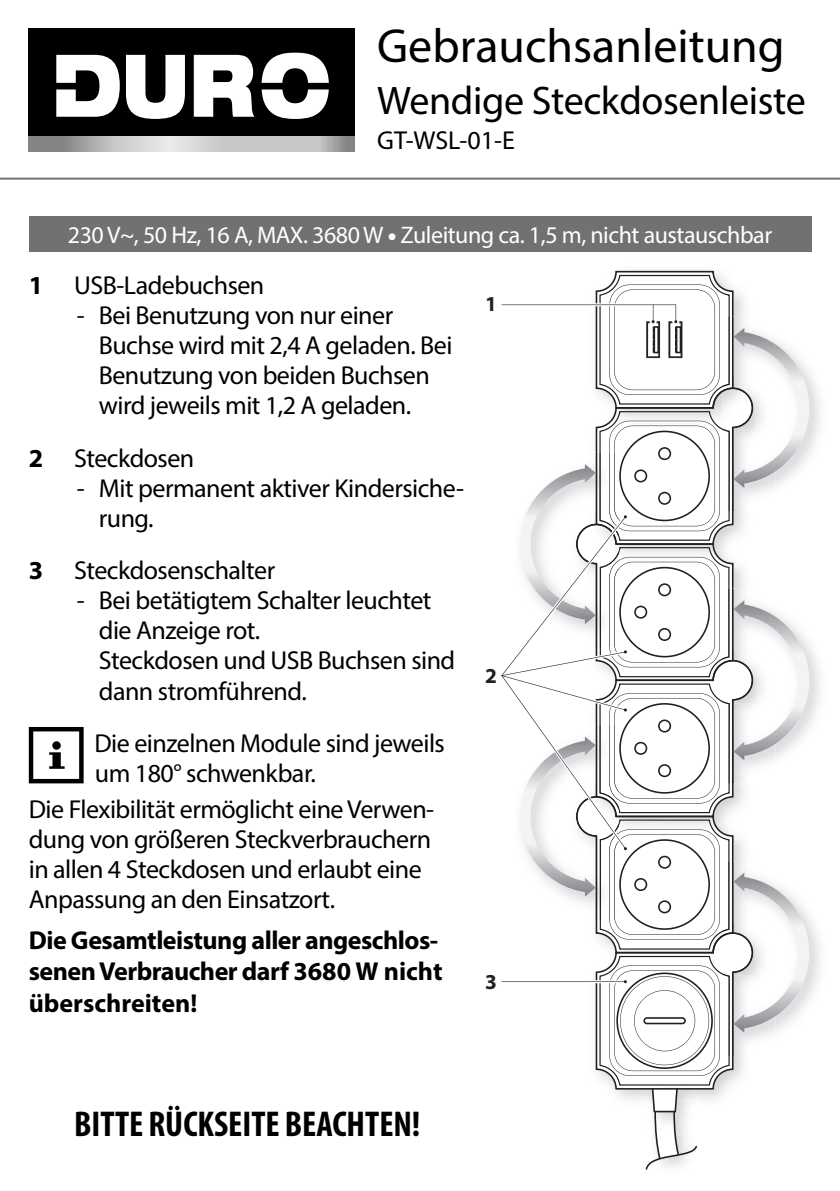
<style>
.page{position:relative;width:840px;height:1191px;background:#fff}
.page>*{position:absolute;margin:0;border:0;box-sizing:border-box;transform-origin:0 0}
.t1{font:48px "Myriad Pro";color:#000}
.t2{font:40px "Myriad Pro";letter-spacing:-.01em;color:#000}
.t3{font:700 condensed 36px "Myriad Pro";color:#000}
.t4{font:26px/30px "Myriad Pro";letter-spacing:-.02em;color:#000}
.t5{font:700 26px/31.2px "Myriad Pro";letter-spacing:-.02em;color:#000}
.t6{font:24px "Myriad Pro";letter-spacing:-.02em;color:#fff}
.t7{font:700 21.4px "Myriad Pro";color:#231f20}
.s1{font-weight:900}
.s2{font-weight:700}
</style>
<div class="page">
<svg style="left:29px;top:727px;width:55px;height:56px"></svg>
<svg style="left:29px;top:136px;width:325px;height:16px;background:#bdbdbd"></svg>
<div style="left:29px;top:28px;width:326px;height:108px;background:#000"></div>
<svg style="left:56px;top:55px;width:64px;height:62px"></svg>
<svg style="left:126px;top:55px;width:59px;height:64px"></svg>
<svg style="left:194px;top:55px;width:60px;height:62px"></svg>
<svg style="left:261px;top:89px;width:67px;height:30px"></svg>
<svg style="left:261px;top:53px;width:67px;height:30px"></svg>
<img style="left:808px;top:371px;width:12px;height:85px">
<img style="left:808px;top:643px;width:12px;height:85px">
<img style="left:808px;top:915px;width:12px;height:86px">
<svg style="left:501px;top:271px;width:307px;height:898px"></svg>
<hr style="left:0;top:178px;width:839px;height:2px;background:#717171">
<div style="left:29px;top:216px;width:782px;height:36px;background:#717171"></div>
<h1 class="t1" style="left:377px;top:16px;width:408px">Gebrauchsanleitung</h1>
<h2 class="t2" style="left:377px;top:76px;width:430px">Wendige Steckdosenleiste</h2>
<p class="t4" style="left:377px;top:125px;width:139px">GT-WSL-01-E</p>
<p class="t6" style="left:68px;top:220px;width:705px">230 V~, 50 Hz, 16 A, MAX. 3680 W <span class="s1">•</span> Zuleitung ca. 1,5 m, nicht austauschbar</p>
<p class="t4" style="left:29px;top:270px;width:237px"><span class="s2">1</span> USB-Ladebuchsen</p>
<p class="t4" style="left:99px;top:300px;width:355px;text-indent:-22px">- Bei Benutzung von nur einer<br>Buchse wird mit 2,4 A geladen. Bei<br>Benutzung von beiden Buchsen wird jeweils mit 1,2 A geladen.</p>
<p class="t4" style="left:29px;top:442px;width:167px"><span class="s2">2</span> Steckdosen</p>
<p class="t4" style="left:99px;top:472px;width:366px;text-indent:-22px">- Mit permanent aktiver Kindersiche&shy;rung.</p>
<p class="t4" style="left:29px;top:555px;width:248px"><span class="s2">3</span> Steckdosenschalter</p>
<p class="t4" style="left:99px;top:585px;width:358px;text-indent:-22px">- Bei betätigtem Schalter leuchtet die Anzeige rot.<br>Steckdosen und USB Buchsen sind dann stromführend.</p>
<p class="t4" style="left:94px;top:728px;width:352px">Die einzelnen Module sind jeweils um 180° schwenkbar.</p>
<p class="t4" style="left:29px;top:793px;width:407px">Die Flexibilität ermöglicht eine Verwen&shy;dung von größeren Steckverbrauchern in allen 4 Steckdosen und erlaubt eine Anpassung an den Einsatzort.</p>
<p class="t5" style="left:29px;top:924px;width:415px">Die Gesamtleistung aller angeschlos&shy;senen Verbraucher darf 3680 W nicht überschreiten!</p>
<p class="t7" style="left:485px;top:290px;width:13px">1</p>
<p class="t7" style="left:485px;top:662px;width:13px">2</p>
<p class="t7" style="left:485px;top:967px;width:13px">3</p>
<h3 class="t3" style="left:74px;top:1101px;width:347px">BITTE RÜCKSEITE BEACHTEN!</h3>
</div>
